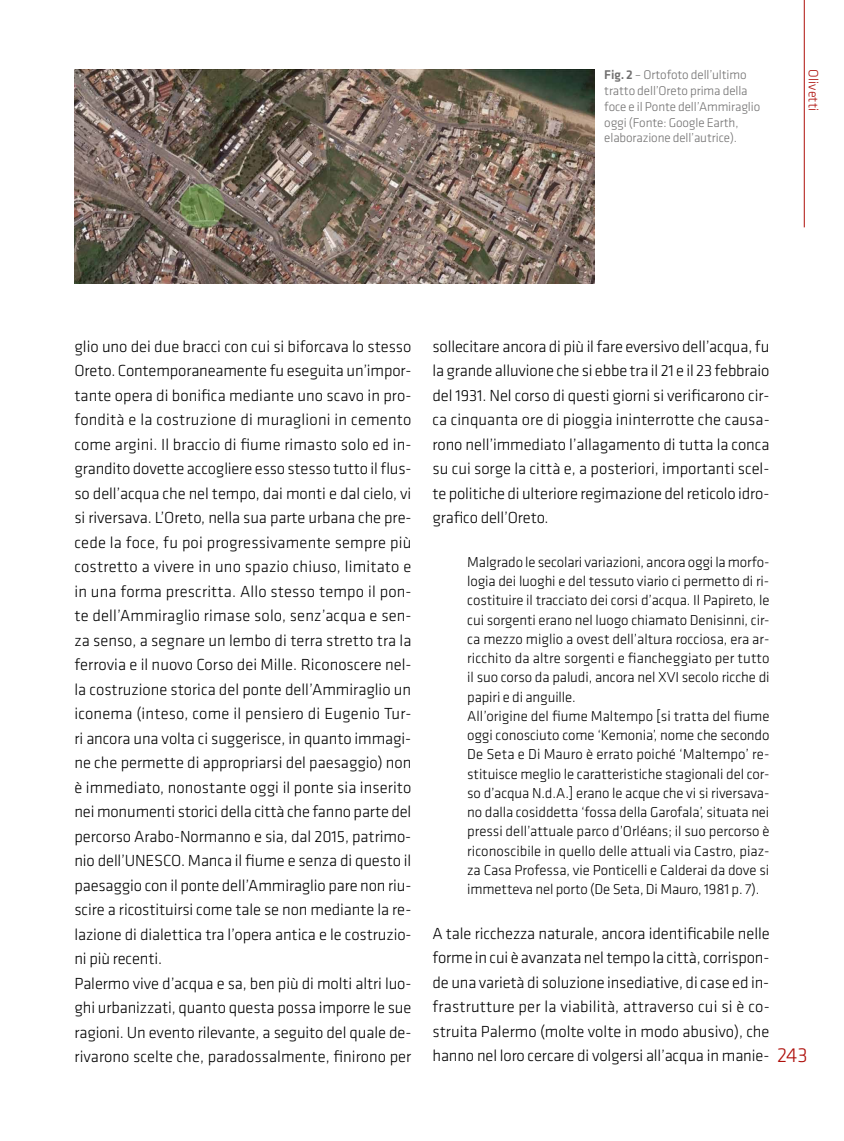
<style>
.page{position:relative;width:844px;height:1141px;background:#fff}
.page>*{position:absolute;margin:0;border:0;box-sizing:border-box;transform-origin:0 0}
.t1{font:300 21px "Klavika";color:#ae0f0a}
.t2{font:300 16.62px/24.5px "Klavika";letter-spacing:-.005em;color:#000;text-align:justify}
.t3{font:300 14.88px/19.2px "Klavika";letter-spacing:-.01em;color:#000}
.t4{font:300 14px "Klavika";color:#ae0f0a}
.t5{font:300 13.12px/15.8px "Klavika";letter-spacing:-.01em;color:#706f6f}
.s1{font-weight:500}
</style>
<div class="page">
<hr style="left:803px;top:0;width:1px;height:227px;background:#ae0f0a">
<img style="left:74px;top:69px;width:520px;height:214px">
<p class="t5" style="left:604px;top:67px;width:157px"><span class="s1">Fig. 2</span> – Ortofoto dell’ultimo tratto dell’Oreto prima della foce e il Ponte dell’Ammiraglio oggi (Fonte: Google Earth, elaborazione dell’autrice).</p>
<p class="t4" style="left:820px;top:69px;width:43px;rotate:90deg">Olivetti</p>
<p class="t2" style="left:74px;top:334px;width:338px;text-align:left">glio uno dei due bracci con cui si biforcava lo stesso Oreto. Contemporaneamente fu eseguita un’impor&shy;tante opera di bonifica mediante uno scavo in pro&shy;fondità e la costruzione di muraglioni in cemento come argini. Il braccio di fiume rimasto solo ed in&shy;grandito dovette accogliere esso stesso tutto il flus&shy;so dell’acqua che nel tempo, dai monti e dal cielo, vi si riversava. L’Oreto, nella sua parte urbana che pre&shy;cede la foce, fu poi progressivamente sempre più costretto a vivere in uno spazio chiuso, limitato e in una forma prescritta. Allo stesso tempo il pon&shy;te dell’Ammiraglio rimase solo, senz’acqua e sen&shy;za senso, a segnare un lembo di terra stretto tra la ferrovia e il nuovo Corso dei Mille. Riconoscere nel&shy;la costruzione storica del ponte dell’Ammiraglio un iconema (inteso, come il pensiero di Eugenio Tur&shy;ri ancora una volta ci suggerisce, in quanto immagi&shy;ne che permette di appropriarsi del paesaggio) non è immediato, nonostante oggi il ponte sia inserito nei monumenti storici della città che fanno parte del percorso Arabo-Normanno e sia, dal 2015, patrimo&shy;nio dell’UNESCO. Manca il fiume e senza di questo il paesaggio con il ponte dell’Ammiraglio pare non riu&shy;scire a ricostituirsi come tale se non mediante la re&shy;lazione di dialettica tra l’opera antica e le costruzio&shy;ni più recenti.<br>Palermo vive d’acqua e sa, ben più di molti altri luo&shy;ghi urbanizzati, quanto questa possa imporre le sue ragioni. Un evento rilevante, a seguito del quale de&shy;rivarono scelte che, paradossalmente, finirono per</p>
<p class="t2" style="left:432px;top:334px;width:338px">sollecitare ancora di più il fare eversivo dell’acqua, fu la grande alluvione che si ebbe tra il 21 e il 23 febbraio del 1931. Nel corso di questi giorni si verificarono cir&shy;ca cinquanta ore di pioggia ininterrotte che causa&shy;rono nell’immediato l’allagamento di tutta la conca su cui sorge la città e, a posteriori, importanti scel&shy;te politiche di ulteriore regimazione del reticolo idro&shy;grafico dell’Oreto.</p>
<p class="t3" style="left:467px;top:553px;width:304px">Malgrado le secolari variazioni, ancora oggi la morfo&shy;logia dei luoghi e del tessuto viario ci permetto di ri&shy;costituire il tracciato dei corsi d’acqua. Il Papireto, le cui sorgenti erano nel luogo chiamato Denisinni, cir&shy;ca mezzo miglio a ovest dell’altura rocciosa, era ar&shy;ricchito da altre sorgenti e fiancheggiato per tutto il suo corso da paludi, ancora nel XVI secolo ricche di papiri e di anguille.<br>All’origine del fiume Maltempo [si tratta del fiume oggi conosciuto come ‘Kemonia’, nome che secondo De Seta e Di Mauro è errato poiché ‘Maltempo’ re&shy;stituisce meglio le caratteristiche stagionali del cor&shy;so d’acqua N.d.A.] erano le acque che vi si riversava&shy;no dalla cosiddetta ‘fossa della Garofala’, situata nei pressi dell’attuale parco d’Orléans; il suo percorso è riconoscibile in quello delle attuali via Castro, piaz&shy;za Casa Professa, vie Ponticelli e Calderai da dove si immetteva nel porto (De Seta, Di Mauro, 1981 p. 7).</p>
<p class="t2" style="left:432px;top:921px;width:338px">A tale ricchezza naturale, ancora identificabile nelle forme in cui è avanzata nel tempo la città, corrispon&shy;de una varietà di soluzione insediative, di case ed in&shy;frastrutture per la viabilità, attraverso cui si è co&shy;struita Palermo (molte volte in modo abusivo), che hanno nel loro cercare di volgersi all’acqua in manie-</p>
<p class="t1" style="left:777px;top:1044px;width:32px">243</p>
</div>
